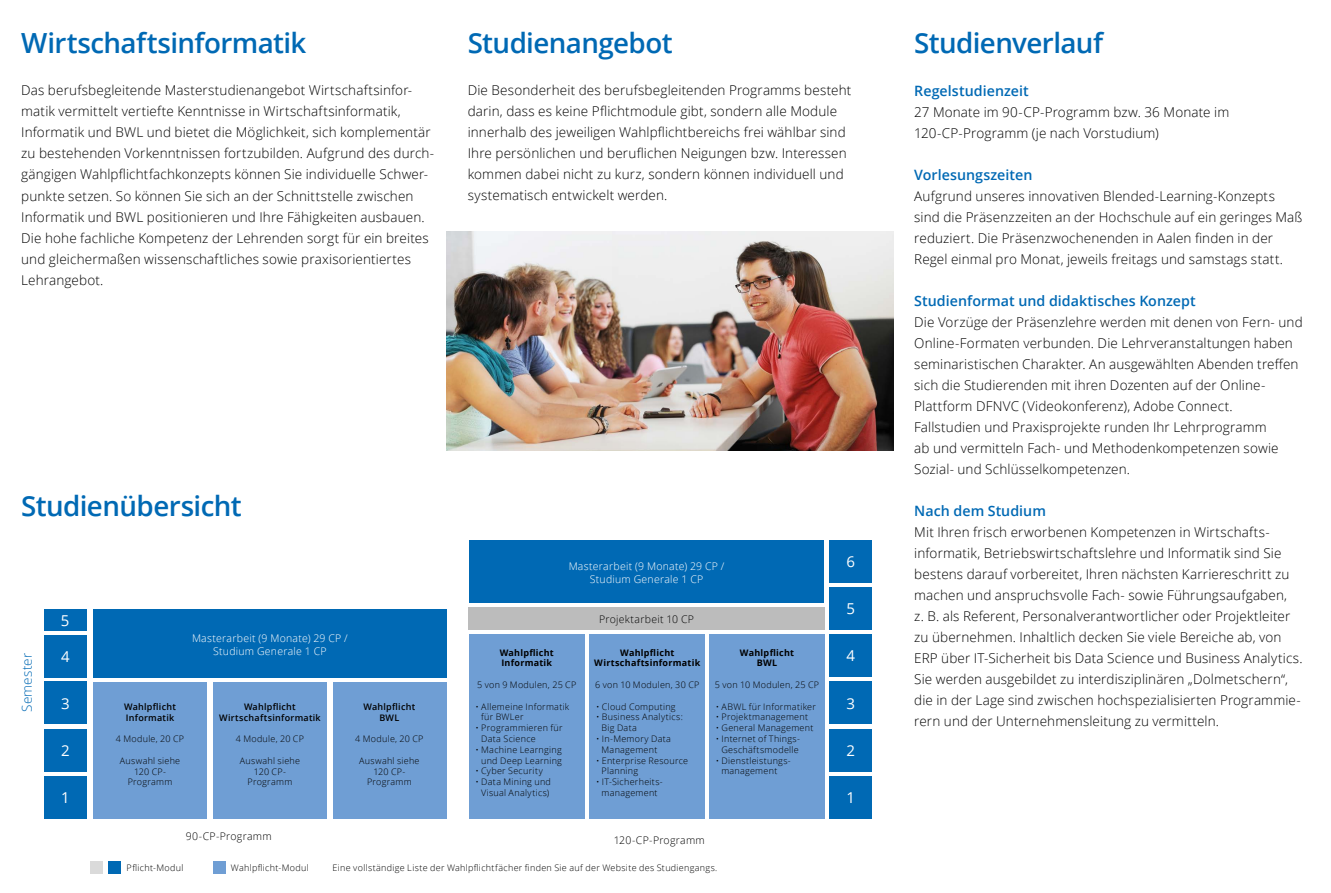
<style>
.page{position:relative;width:1331px;height:893px;background:#fff}
.page>*{position:absolute;margin:0;border:0;box-sizing:border-box;transform-origin:0 0}
.t1{font:600 27.75px "Open Sans";letter-spacing:-.02em;color:#0069b4}
.t2{font:15px "Open Sans";color:#fff}
.t3{font:600 14.25px "Open Sans";letter-spacing:.005em;color:#0069b4}
.t4{font:300 13.5px/21px "Open Sans";letter-spacing:.01em;color:#000}
.t5{font:300 13.5px "Open Sans";letter-spacing:.01em;color:#0069b4}
.t6{font:300 10.5px/12.6px "Open Sans";letter-spacing:.025em;color:#fff;text-align:center}
.t7{font:300 10.5px "Open Sans";letter-spacing:.025em;color:#000}
.t8{font:300 9px/10.8px "Open Sans";letter-spacing:.03em;color:#000;text-align:center}
.t9{font:600 9px/10.8px "Open Sans";letter-spacing:.03em;color:#000;text-align:center}
.t10{font:700 9px/10.8px "Open Sans";letter-spacing:.03em;color:#000;text-align:center}
</style>
<div class="page">
<img style="left:446px;top:231px;width:447px;height:220px">
<div style="left:90px;top:861px;width:13px;height:13px;background:#dadada"></div>
<div style="left:213px;top:861px;width:13px;height:13px;background:#6f9ed4"></div>
<div style="left:108px;top:861px;width:13px;height:13px;background:#0069b4"></div>
<div style="left:44px;top:776px;width:43px;height:43px;background:#0069b4"></div>
<div style="left:829px;top:776px;width:43px;height:43px;background:#0069b4"></div>
<div style="left:44px;top:682px;width:43px;height:42px;background:#0069b4"></div>
<div style="left:829px;top:682px;width:43px;height:42px;background:#0069b4"></div>
<div style="left:44px;top:609px;width:43px;height:22px;background:#0069b4"></div>
<div style="left:829px;top:587px;width:43px;height:43px;background:#0069b4"></div>
<div style="left:44px;top:729px;width:43px;height:43px;background:#0069b4"></div>
<div style="left:829px;top:729px;width:43px;height:42px;background:#0069b4"></div>
<div style="left:44px;top:635px;width:43px;height:43px;background:#0069b4"></div>
<div style="left:829px;top:634px;width:43px;height:43px;background:#0069b4"></div>
<div style="left:829px;top:540px;width:43px;height:43px;background:#0069b4"></div>
<div style="left:468px;top:607px;width:357px;height:23px;background:#bcbcbc"></div>
<div style="left:93px;top:609px;width:354px;height:69px;background:#0069b4"></div>
<div style="left:333px;top:682px;width:113px;height:137px;background:#6f9ed4"></div>
<div style="left:93px;top:682px;width:114px;height:137px;background:#6f9ed4"></div>
<div style="left:213px;top:682px;width:114px;height:137px;background:#6f9ed4"></div>
<div style="left:469px;top:634px;width:116px;height:185px;background:#6f9ed4"></div>
<div style="left:709px;top:634px;width:116px;height:185px;background:#6f9ed4"></div>
<div style="left:589px;top:634px;width:116px;height:185px;background:#6f9ed4"></div>
<div style="left:469px;top:540px;width:355px;height:63px;background:#0069b4"></div>
<h1 class="t1" style="left:21px;top:24px;width:287px">Wirtschaftsinformatik</h1>
<h1 class="t1" style="left:468px;top:24px;width:206px">Studienangebot</h1>
<h1 class="t1" style="left:914px;top:24px;width:190px">Studienverlauf</h1>
<p class="t4" style="left:21px;top:80px;width:414px">Das berufsbegleitende Masterstudienangebot Wirtschaftsinfor&shy;matik vermittelt vertiefte Kenntnisse in Wirtschaftsinformatik, Informatik und BWL und bietet die Möglichkeit, sich komplementär zu bestehenden Vorkenntnissen fortzubilden. Aufgrund des durch&shy;gängigen Wahlpflichtfachkonzepts können Sie individuelle Schwer&shy;punkte setzen. So können Sie sich an der Schnittstelle zwischen Informatik und BWL positionieren und Ihre Fähigkeiten ausbauen.<br>Die hohe fachliche Kompetenz der Lehrenden sorgt für ein breites und gleichermaßen wissenschaftliches sowie praxisorientiertes Lehrangebot.</p>
<p class="t4" style="left:468px;top:80px;width:385px">Die Besonderheit des berufsbegleitenden Programms besteht darin, dass es keine Pflichtmodule gibt, sondern alle Module innerhalb des jeweiligen Wahlpflichtbereichs frei wählbar sind Ihre persönlichen und beruflichen Neigungen bzw. Interessen kommen dabei nicht zu kurz, sondern können individuell und systematisch entwickelt werden.</p>
<h1 class="t1" style="left:21px;top:487px;width:222px">Studienübersicht</h1>
<p class="t2" style="left:61px;top:610px;width:10px">5</p>
<p class="t6" style="left:569px;top:560px;width:157px">Masterarbeit (9 Monate) 29 CP /<br>Studium Generale 1 CP</p>
<p class="t7" style="left:599px;top:612px;width:96px">Projektarbeit 10 CP</p>
<p class="t2" style="left:846px;top:551px;width:10px">6</p>
<p class="t2" style="left:846px;top:599px;width:10px">5</p>
<p class="t5" style="left:18px;top:712px;width:60px;rotate:-90deg">Semester</p>
<p class="t6" style="left:192px;top:632px;width:157px">Masterarbeit (9 Monate) 29 CP /<br>Studium Generale 1 CP</p>
<p class="t10" style="left:594px;top:647px;width:107px">Wahlpflicht<br>Wirtschaftsinformatik</p>
<p class="t8" style="left:595px;top:679px;width:106px">6 von 10 Modulen, 30 CP</p>
<p class="t8" style="left:596px;top:701px;width:81px">• Cloud Computing</p>
<p class="t8" style="left:602px;top:711px;width:83px;text-align:left;text-indent:-6px">• Business Analytics:<br>Big Data</p>
<p class="t8" style="left:602px;top:733px;width:71px;text-align:left;text-indent:-6px">• In-Memory Data<br>Management</p>
<p class="t8" style="left:602px;top:755px;width:88px;text-align:left;text-indent:-6px">• Enterprise Resource<br>Planning</p>
<p class="t8" style="left:596px;top:776px;width:68px">• IT-Sicherheits&shy;management</p>
<p class="t10" style="left:740px;top:647px;width:56px">Wahlpflicht<br>BWL</p>
<p class="t8" style="left:715px;top:679px;width:106px">5 von 10 Modulen, 25 CP</p>
<p class="t8" style="left:716px;top:701px;width:102px">• ABWL für Informatiker</p>
<p class="t8" style="left:716px;top:711px;width:94px">• Projektmanagement</p>
<p class="t8" style="left:716px;top:722px;width:99px">• General Management</p>
<p class="t8" style="left:716px;top:733px;width:86px">• Internet of Things-<br>Geschäftsmodelle</p>
<p class="t8" style="left:721px;top:755px;width:71px;text-align:left;text-indent:-6px">• Dienstleistungs&shy;management</p>
<p class="t10" style="left:500px;top:647px;width:56px;text-align:left">Wahlpflicht<br>Informatik</p>
<p class="t8" style="left:477px;top:679px;width:101px">5 von 9 Modulen, 25 CP</p>
<p class="t8" style="left:481px;top:701px;width:90px;text-align:left;text-indent:-6px">• Allemeine Informatik für BWLer</p>
<p class="t8" style="left:481px;top:722px;width:83px;text-align:left;text-indent:-6px">• Programmieren für<br>Data Science</p>
<p class="t8" style="left:475px;top:744px;width:88px;text-align:right">• Machine Learnging und Deep Learning</p>
<p class="t8" style="left:475px;top:765px;width:69px">• Cyber Security</p>
<p class="t8" style="left:475px;top:776px;width:77px">• Data Mining und<br>Visual Analytics)</p>
<p class="t2" style="left:61px;top:646px;width:10px">4</p>
<p class="t2" style="left:846px;top:645px;width:10px">4</p>
<p class="t2" style="left:61px;top:693px;width:10px">3</p>
<p class="t2" style="left:846px;top:693px;width:10px">3</p>
<p class="t9" style="left:124px;top:701px;width:53px;text-align:left">Wahlpflicht<br>Informatik</p>
<p class="t8" style="left:116px;top:733px;width:70px">4 Module, 20 CP</p>
<p class="t8" style="left:120px;top:755px;width:62px">Auswahl siehe<br>120 CP-<br>Programm</p>
<p class="t9" style="left:219px;top:701px;width:103px">Wahlpflicht<br>Wirtschaftsinformatik</p>
<p class="t8" style="left:236px;top:733px;width:70px">4 Module, 20 CP</p>
<p class="t8" style="left:240px;top:755px;width:62px">Auswahl siehe<br>120 CP-<br>Programm</p>
<p class="t9" style="left:363px;top:701px;width:53px">Wahlpflicht<br>BWL</p>
<p class="t8" style="left:355px;top:733px;width:70px">4 Module, 20 CP</p>
<p class="t8" style="left:359px;top:755px;width:62px">Auswahl siehe<br>120 CP-<br>Programm</p>
<p class="t2" style="left:61px;top:740px;width:10px">2</p>
<p class="t2" style="left:846px;top:740px;width:10px">2</p>
<p class="t2" style="left:61px;top:788px;width:10px">1</p>
<p class="t2" style="left:846px;top:788px;width:10px">1</p>
<p class="t7" style="left:186px;top:829px;width:87px">90-CP-Programm</p>
<p class="t7" style="left:614px;top:833px;width:93px">120-CP-Programm</p>
<p class="t8" style="left:127px;top:862px;width:58px">Pflicht-Modul</p>
<p class="t8" style="left:231px;top:862px;width:79px">Wahlpflicht-Modul</p>
<p class="t8" style="left:333px;top:862px;width:386px">Eine vollständige Liste der Wahlpflichtfächer finden Sie auf der Website des Studiengangs.</p>
<p class="t3" style="left:914px;top:81px;width:116px">Regelstudienzeit</p>
<p class="t4" style="left:914px;top:101px;width:316px">27 Monate im 90-CP-Programm bzw. 36 Monate im<br>120-CP-Programm (je nach Vorstudium)</p>
<p class="t3" style="left:914px;top:165px;width:120px">Vorlesungszeiten</p>
<p class="t4" style="left:914px;top:185px;width:390px">Aufgrund unseres innovativen Blended-Learning-Konzepts sind die Präsenzzeiten an der Hochschule auf ein geringes Maß reduziert. Die Präsenzwochenenden in Aalen finden in der Regel einmal pro Monat, jeweils freitags und samstags statt.</p>
<p class="t3" style="left:914px;top:291px;width:283px">Studienformat und didaktisches Konzept</p>
<p class="t4" style="left:914px;top:311px;width:390px">Die Vorzüge der Präsenzlehre werden mit denen von Fern- und Online-Formaten verbunden. Die Lehrveranstaltungen haben seminaristischen Charakter. An ausgewählten Abenden treffen sich die Studierenden mit ihren Dozenten auf der Online-Plattform DFNVC (Videokonferenz), Adobe Connect.<br>Fallstudien und Praxisprojekte runden Ihr Lehrprogramm<br>ab und vermitteln Fach- und Methodenkompetenzen sowie Sozial- und Schlüsselkompetenzen.</p>
<p class="t3" style="left:914px;top:501px;width:133px">Nach dem Studium</p>
<p class="t4" style="left:914px;top:521px;width:390px">Mit Ihren frisch erworbenen Kompetenzen in Wirtschafts&shy;informatik, Betriebswirtschaftslehre und Informatik sind Sie bestens darauf vorbereitet, Ihren nächsten Karriereschritt zu machen und anspruchsvolle Fach- sowie Führungsaufgaben,<br>z. B. als Referent, Personalverantwortlicher oder Projektleiter zu übernehmen. Inhaltlich decken Sie viele Bereiche ab, von ERP über IT-Sicherheit bis Data Science und Business Analytics.<br>Sie werden ausgebildet zu interdisziplinären „Dolmetschern“, die in der Lage sind zwischen hochspezialisierten Programmie&shy;rern und der Unternehmensleitung zu vermitteln.</p>
</div>
